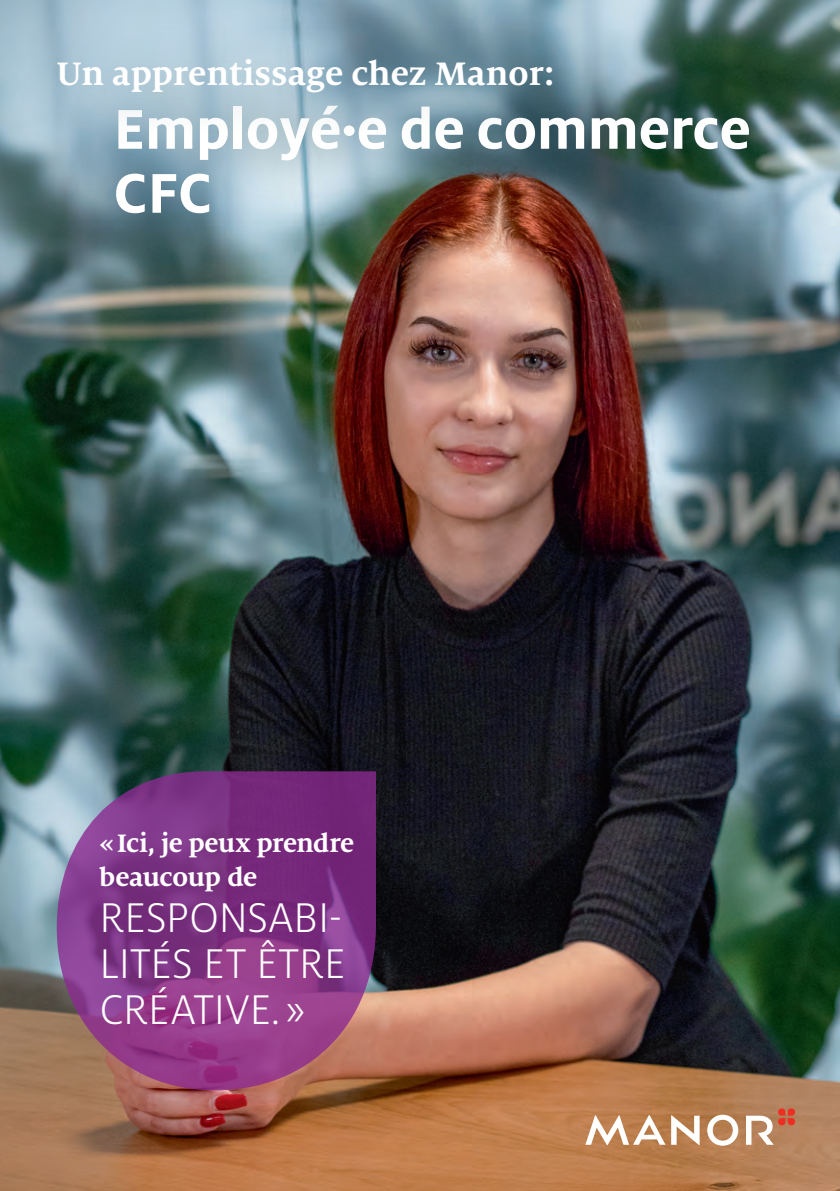
<style>
.page{position:relative;width:840px;height:1191px;background:#fff}
.page>*{position:absolute;margin:0;border:0;box-sizing:border-box;transform-origin:0 0}
.t1{font:700 62px/64px "Milo OT";color:#fff}
.t2{font:300 46px/46px "Milo OT";letter-spacing:-.005em;color:#fff;text-align:justify}
.t3{font:700 36px "Milo Serif OT";color:#fff}
.t4{font:700 28px/34px "Milo Serif OT";letter-spacing:-.015em;color:#fff}
</style>
<div class="page">
<img style="left:0;top:0;width:839px;height:1191px">
<div style="left:66px;top:58px;width:731px;height:206px;background:#0e3d4d;opacity:.75"></div>
<svg style="left:57px;top:771px;width:319px;height:319px;background:#874083"></svg>
<svg style="left:745px;top:1108px;width:49px;height:48px;background:#c69173"></svg>
<svg style="left:706px;top:1114px;width:31px;height:43px"></svg>
<svg style="left:585px;top:1115px;width:114px;height:41px"></svg>
<div style="left:9px;top:13px;width:589px;height:128px;background:#255a6e;opacity:.75"></div>
<p class="t3" style="left:57px;top:54px;width:499px">Un apprentissage chez Manor:</p>
<h1 class="t1" style="left:113px;top:97px;width:638px">Employé·e de commerce<br>CFC</h1>
<p class="t4" style="left:99px;top:826px;width:256px">«Ici, je peux prendre beaucoup de</p>
<p class="t2" style="left:99px;top:895px;width:247px">RESPONSABI-LITÉS ET ÊTRE CRÉATIVE.»</p>
</div>
